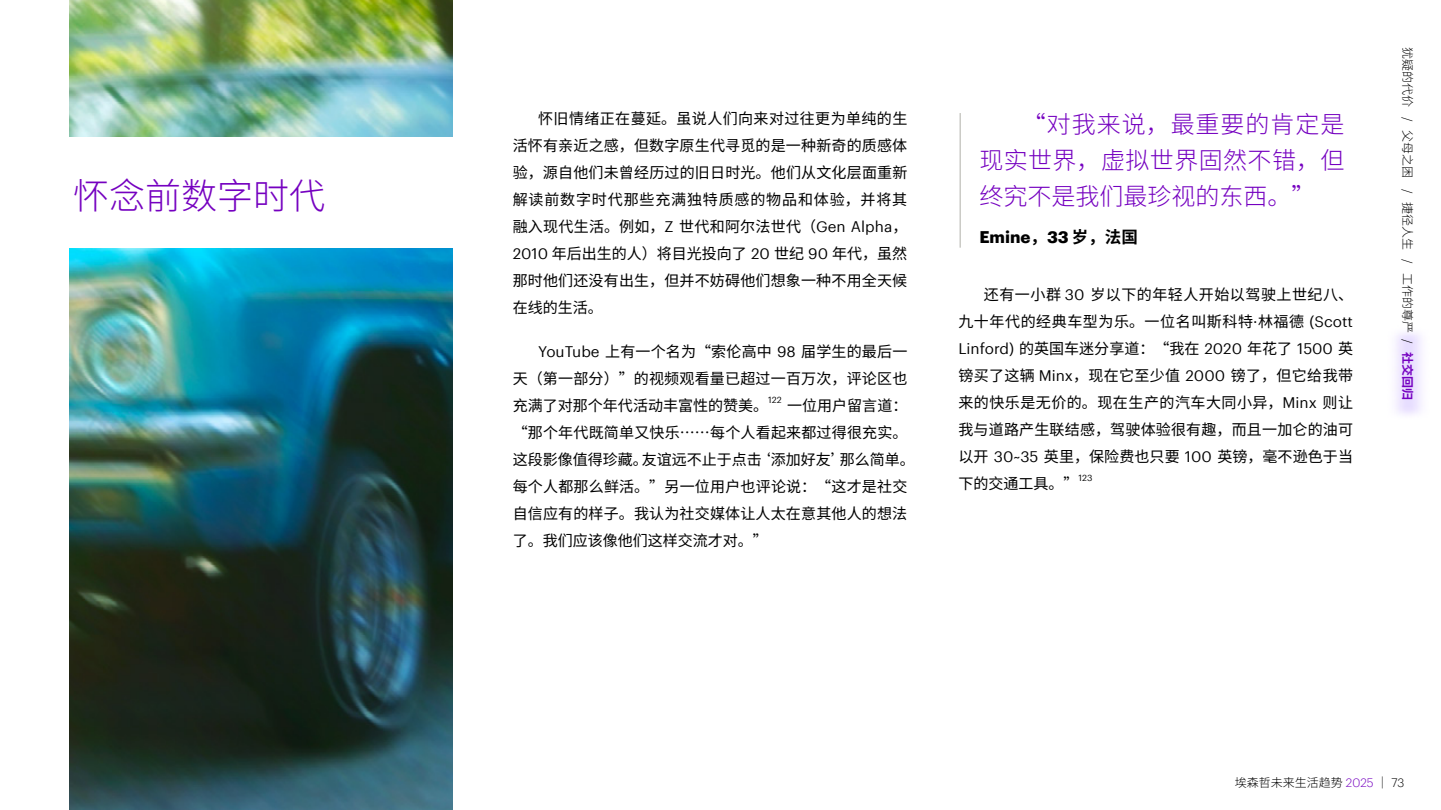
<style>
.page{position:relative;width:1441px;height:810px;background:#fff}
.page>*{position:absolute;margin:0;border:0;box-sizing:border-box;transform-origin:0 0}
.t1{font:300 36px "Source Han Sans SC";color:#7500c0}
.t2{font:300 24px/36px "Source Han Sans SC";letter-spacing:.015em;color:#7500c0;text-align:justify}
.t3{font:700 16.5px "Graphik";color:#000}
.t4{font:15px/27px "Source Han Sans SC";letter-spacing:.01em;color:#000;text-align:justify}
.t5{font:15px/27px "Source Han Sans SC";letter-spacing:.035em;color:#000;text-align:right}
.t6{font:15px "Graphik";color:#000}
.t7{font:300 12px "Source Han Sans SC";color:#000}
.t8{font:8.7px "Graphik";color:#000}
.s1{font-family:"Graphik"}
.s2{font-family:"Source Han Sans SC"}
.s3{font-weight:700;color:#7500c0}
.s4{font-family:"Graphik";color:#7500c0}
</style>
<div class="page">
<img style="left:69px;top:0;width:383px;height:810px">
<div style="left:0;top:137px;width:487px;height:111px;background:#fff"></div>
<hr style="left:959px;top:113px;width:1px;height:135px;background:#96968c">
<h1 class="t1" style="left:73px;top:176px;width:254px">怀念前数字时代</h1>
<p class="t4" style="left:512px;top:105px;width:396px;text-indent:26px">怀旧情绪正在蔓延。虽说人们向来对过往更为单纯的生活怀有亲近之感，但数字原生代寻觅的是一种新奇的质感体验，源自他们未曾经历过的旧日时光。他们从文化层面重新解读前数字时代那些充满独特质感的物品和体验，并将其融入现代生活。例如，<span class="s1">Z</span> 世代和阿尔法世代（<span class="s1">Gen Alpha</span>，<span class="s1">2010</span> 年后出生的人）将目光投向了 <span class="s1">20</span> 世纪 <span class="s1">90</span> 年代，虽然那时他们还没有出生，但并不妨碍他们想象一种不用全天候在线的生活。</p>
<p class="t4" style="left:512px;top:338px;width:396px;text-indent:26px"><span class="s1">YouTube</span> 上有一个名为“索伦高中 <span class="s1">98</span> 届学生的最后一天（第一部分）”的视频观看量已超过一百万次，评论区也充满了对那个年代活动丰富性的赞美。</p>
<p class="t8" style="left:768px;top:394px;width:15px">122</p>
<p class="t4" style="left:512px;top:392px;width:403px;text-align:left;text-indent:274px">一位用户留言道：“那个年代既简单又快乐……每个人看起来都过得很充实。这段影像值得珍藏。友谊远不止于点击‘添加好友’那么简单。每个人都那么鲜活。”另一位用户也评论说：“这才是社交自信应有的样子。我认为社交媒体让人太在意其他人的想法了。我们应该像他们这样交流才对。”</p>
<h2 class="t2" style="left:979px;top:106px;width:366px;text-indent:43px">“对我来说，最重要的肯定是现实世界，虚拟世界固然不错，但终究不是我们最珍视的东西。”</h2>
<p class="t3" style="left:979px;top:224px;width:160px">Emine<span class="s2">，</span>33 <span class="s2">岁，法国</span></p>
<p class="t5" style="left:958px;top:281px;width:396px">还有一小群 <span class="s1">30</span> 岁以下的年轻人开始以驾驶上世纪八、<br>九十年代的经典车型为乐。一位名叫斯科特<span class="s1">·</span>林福德 <span class="s1">(Scott</span></p>
<p class="t6" style="left:958px;top:337px;width:396px">Linford) <span class="s2">的英国车迷分享道：“我在</span> 2020 <span class="s2">年花了</span> 1500 <span class="s2">英</span></p>
<p class="t4" style="left:958px;top:362px;width:396px">镑买了这辆 <span class="s1">Minx</span>，现在它至少值 <span class="s1">2000</span> 镑了，但它给我带来的快乐是无价的。现在生产的汽车大同小异，<span class="s1">Minx</span> 则让我与道路产生联结感，驾驶体验很有趣，而且一加仑的油可以开 <span class="s1">30~35</span> 英里，保险费也只要 <span class="s1">100</span> 英镑，毫不逊色于当下的交通工具。”</p>
<p class="t8" style="left:1078px;top:472px;width:15px">123</p>
<p class="t7" style="left:1413px;top:47px;width:355px;rotate:90deg">犹疑的代价 <span class="s1">/</span> 父母之困 <span class="s1">/</span> 捷径人生 <span class="s1">/</span> 工作的尊严 <span class="s1">/</span> <span class="s3">社交回归</span></p>
<p class="t7" style="left:1234px;top:775px;width:171px">埃森哲未来生活趋势 <span class="s4">2025</span> ｜ <span class="s1">73</span></p>
</div>
